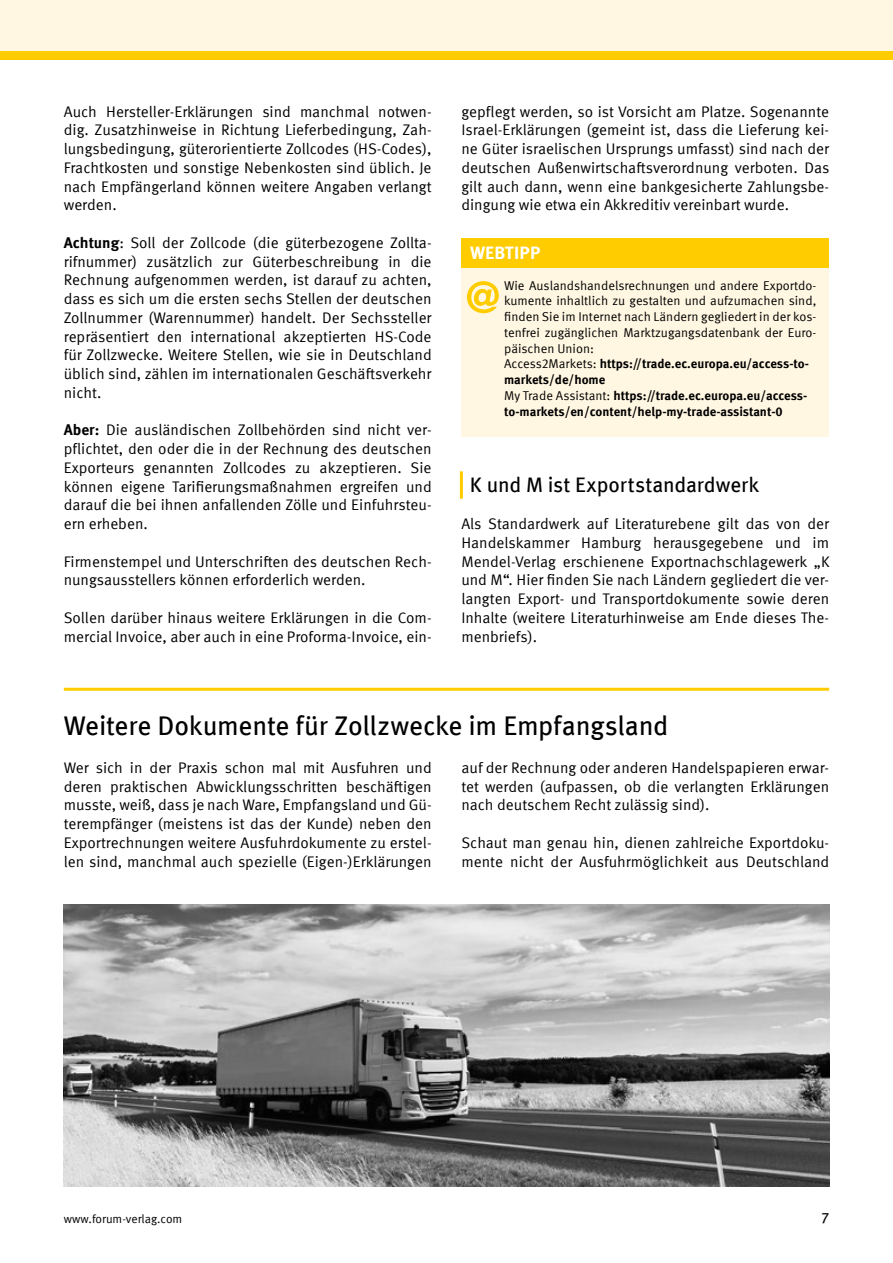
<style>
.page{position:relative;width:893px;height:1263px;background:#fff}
.page>*{position:absolute;margin:0;border:0;box-sizing:border-box;transform-origin:0 0}
.Ü1{font:27px "Meta Pro";letter-spacing:-.01em;color:#000}
.Ü2{font:21px "Meta Pro";letter-spacing:-.01em;color:#000}
.t1{font:700 18px "Meta Pro";letter-spacing:.01em;color:#fff}
.GS{font:15.3px/18.8px "Meta Pro";color:#000;text-align:justify}
.t2{font:15px "Meta Pro";color:#000}
.Kasten{font:12.75px/15.8px "Meta Pro";color:#000;text-align:justify}
.Kasten-2{font:700 12.75px/15.8px "Meta Pro";color:#000}
.t3{font:12px "Meta Pro";color:#000}
.s1{font-weight:700}
.s2{font-weight:400}
</style>
<div class="page">
<div style="left:0;top:0;width:893px;height:56px;background:#fff7e2"></div>
<div style="left:0;top:51px;width:893px;height:9px;background:#fc0"></div>
<hr style="left:460px;top:471px;width:3px;height:28px;background:#fc0">
<div style="left:461px;top:268px;width:368px;height:169px;background:#fff7e2"></div>
<div style="left:461px;top:238px;width:368px;height:30px;background:#fc0"></div>
<svg style="left:467px;top:281px;width:32px;height:32px"></svg>
<hr style="left:64px;top:688px;width:765px;height:3px;background:#fc0">
<img style="left:64px;top:904px;width:765px;height:283px">
<p class="GS" style="left:64px;top:101px;width:369px">Auch Hersteller-Erklärungen sind manchmal notwen&shy;dig. Zusatzhinweise in Richtung Lieferbedingung, Zah&shy;lungsbedingung, güterorientierte Zollcodes (HS-Codes), Frachtkosten und sonstige Nebenkosten sind üblich. Je nach Empfängerland können weitere Angaben verlangt werden.</p>
<p class="GS" style="left:64px;top:232px;width:369px"><span class="s1">Achtung</span>: Soll der Zollcode (die güterbezogene Zollta&shy;rifnummer) zusätzlich zur Güterbeschreibung in die Rechnung aufgenommen werden, ist darauf zu achten, dass es sich um die ersten sechs Stellen der deutschen Zollnummer (Warennummer) handelt. Der Sechssteller repräsentiert den international akzeptierten HS-Code für Zollzwecke. Weitere Stellen, wie sie in Deutschland üblich sind, zählen im internationalen Geschäftsverkehr nicht.</p>
<p class="GS" style="left:64px;top:420px;width:369px"><span class="s1">Aber:</span> Die ausländischen Zollbehörden sind nicht ver&shy;pflichtet, den oder die in der Rechnung des deutschen Exporteurs genannten Zollcodes zu akzeptieren. Sie können eigene Tarifierungsmaßnahmen ergreifen und darauf die bei ihnen anfallenden Zölle und Einfuhrsteu&shy;ern erheben.</p>
<p class="GS" style="left:64px;top:551px;width:369px">Firmenstempel und Unterschriften des deutschen Rech&shy;nungsausstellers können erforderlich werden.</p>
<p class="GS" style="left:64px;top:607px;width:369px">Sollen darüber hinaus weitere Erklärungen in die Com&shy;mercial Invoice, aber auch in eine Proforma-Invoice, ein-</p>
<p class="GS" style="left:461px;top:101px;width:369px">gepflegt werden, so ist Vorsicht am Platze. Sogenannte Israel-Erklärungen (gemeint ist, dass die Lieferung kei&shy;ne Güter israelischen Ursprungs umfasst) sind nach der deutschen Außenwirtschaftsverordnung verboten. Das gilt auch dann, wenn eine bankgesicherte Zahlungsbe&shy;dingung wie etwa ein Akkreditiv vereinbart wurde.</p>
<p class="t1" style="left:470px;top:238px;width:72px">WEBTIPP</p>
<p class="Kasten" style="left:504px;top:277px;width:314px">Wie Auslandshandelsrechnungen und andere Exportdo&shy;kumente inhaltlich zu gestalten und aufzumachen sind, finden Sie im Internet nach Ländern gegliedert in der kos&shy;tenfrei zugänglichen Marktzugangsdatenbank der Euro&shy;päischen Union:</p>
<p class="Kasten-2" style="left:504px;top:355px;width:306px"><span class="s2">Access2Markets:</span> https://trade.ec.europa.eu/access-to&shy;markets/de/home</p>
<p class="Kasten-2" style="left:504px;top:387px;width:305px"><span class="s2">My Trade Assistant:</span> https://trade.ec.europa.eu/access&shy;to-markets/en/content/help-my-trade-assistant-0</p>
<p class="Ü2" style="left:470px;top:468px;width:291px">K und M ist Exportstandardwerk</p>
<p class="GS" style="left:461px;top:513px;width:370px">Als Standardwerk auf Literaturebene gilt das von der Handelskammer Hamburg herausgegebene und im Mendel-Verlag erschienene Exportnachschlagewerk „K und M“. Hier finden Sie nach Ländern gegliedert die ver&shy;langten Export- und Transportdokumente sowie deren Inhalte (weitere Literaturhinweise am Ende dieses The&shy;menbriefs).</p>
<p class="Ü1" style="left:64px;top:705px;width:606px">Weitere Dokumente für Zollzwecke im Empfangsland</p>
<p class="GS" style="left:64px;top:757px;width:369px">Wer sich in der Praxis schon mal mit Ausfuhren und deren praktischen Abwicklungsschritten beschäftigen musste, weiß, dass je nach Ware, Empfangsland und Gü&shy;terempfänger (meistens ist das der Kunde) neben den Exportrechnungen weitere Ausfuhrdokumente zu erstel&shy;len sind, manchmal auch spezielle (Eigen-)Erklärungen</p>
<p class="GS" style="left:461px;top:757px;width:369px">auf der Rechnung oder anderen Handelspapieren erwar&shy;tet werden (aufpassen, ob die verlangten Erklärungen nach deutschem Recht zulässig sind).</p>
<p class="GS" style="left:461px;top:832px;width:369px">Schaut man genau hin, dienen zahlreiche Exportdoku&shy;mente nicht der Ausfuhrmöglichkeit aus Deutschland</p>
<p class="t3" style="left:64px;top:1210px;width:120px">www.forum-verlag.com</p>
<p class="t2" style="left:821px;top:1206px;width:9px">7</p>
</div>
